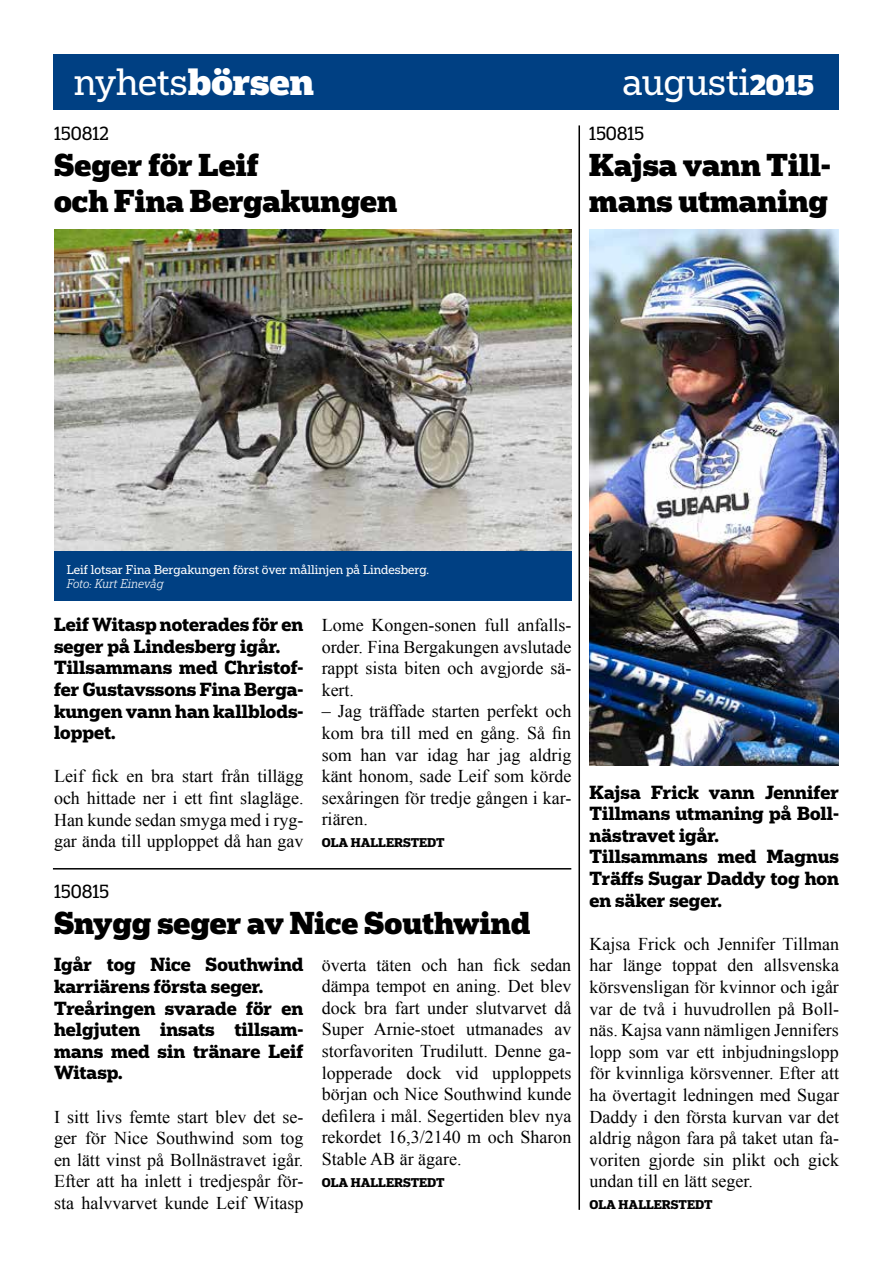
<style>
.page{position:relative;width:893px;height:1263px;background:#fff}
.page>*{position:absolute;margin:0;border:0;box-sizing:border-box;transform-origin:0 0}
.t1{font:36px "Popular";letter-spacing:-.01em;color:#fff}
.t2{font:900 30px/36px "Popular";letter-spacing:-.005em;color:#000}
.t3{font:18px/21.6px "Times New Roman";color:#000;text-align:justify}
.t4{font:700 18px/21.6px "Popular";color:#000}
.t5{font:18px "Popular";color:#000}
.t6{font:12px "Popular";color:#fff}
.t7{font:700 12px "Popular";color:#000}
.t8{font:italic 300 12px "Popular";letter-spacing:-.005em;color:#fff}
.s1{font-weight:900}
.s2{font-weight:900;font-size:27px}
</style>
<div class="page">
<img style="left:54px;top:230px;width:517px;height:321px">
<div style="left:54px;top:551px;width:517px;height:50px;background:#004083"></div>
<div style="left:54px;top:54px;width:785px;height:56px;background:#004083"></div>
<hr style="left:53px;top:868px;width:518px;height:1px;background:#000">
<hr style="left:578px;top:125px;width:2px;height:1085px;background:#000">
<img style="left:589px;top:230px;width:250px;height:536px">
<h1 class="t1" style="left:74px;top:59px;width:241px">nyhets<span class="s1">börsen</span></h1>
<h1 class="t1" style="left:623px;top:59px;width:193px">augusti<span class="s2">2015</span></h1>
<p class="t5" style="left:54px;top:121px;width:56px">150812</p>
<h2 class="t2" style="left:54px;top:145px;width:345px">Seger för Leif<br>och Fina Bergakungen</h2>
<p class="t5" style="left:589px;top:122px;width:56px">150815</p>
<h2 class="t2" style="left:589px;top:146px;width:243px">Kajsa vann Till&shy;mans utmaning</h2>
<p class="t6" style="left:67px;top:561px;width:364px">Leif lotsar Fina Bergakungen först över mållinjen på Lindesberg.</p>
<p class="t8" style="left:67px;top:576px;width:98px">Foto: Kurt Einevåg</p>
<p class="t4" style="left:54px;top:613px;width:251px">Leif Witasp noterades för en seger på Lindesberg igår.<br>Tillsammans med Christof&shy;fer Gustavssons Fina Berga&shy;kungen vann han kallblods&shy;loppet.</p>
<p class="t3" style="left:54px;top:765px;width:251px">Leif fick en bra start från tillägg och hittade ner i ett fint slagläge.<br>Han kunde sedan smyga med i ryg&shy;gar ända till upploppet då han gav</p>
<p class="t3" style="left:322px;top:614px;width:251px">Lome Kongen-sonen full anfalls&shy;order. Fina Bergakungen avslutade rappt sista biten och avgjorde sä&shy;kert.</p>
<p class="t3" style="left:322px;top:700px;width:251px">– Jag träffade starten perfekt och kom bra till med en gång. Så fin som han var idag har jag aldrig känt honom, sade Leif som körde sexåringen för tredje gången i kar&shy;riären.</p>
<p class="t7" style="left:322px;top:834px;width:125px">OLA HALLERSTEDT</p>
<p class="t5" style="left:54px;top:880px;width:56px">150815</p>
<h2 class="t2" style="left:54px;top:904px;width:478px">Snygg seger av Nice Southwind</h2>
<p class="t4" style="left:54px;top:953px;width:251px">Igår tog Nice Southwind karriärens första seger.<br>Treåringen svarade för en helgjuten insats tillsam&shy;mans med sin tränare Leif<br>Witasp.</p>
<p class="t3" style="left:54px;top:1105px;width:251px">I sitt livs femte start blev det se&shy;ger för Nice Southwind som tog en lätt vinst på Bollnästravet igår.<br>Efter att ha inlett i tredjespår för&shy;sta halvvarvet kunde Leif Witasp</p>
<p class="t3" style="left:322px;top:953px;width:251px">överta täten och han fick sedan dämpa tempot en aning. Det blev dock bra fart under slutvarvet då Super Arnie-stoet utmanades av storfavoriten Trudilutt. Denne ga&shy;lopperade dock vid upploppets början och Nice Southwind kunde defilera i mål. Segertiden blev nya rekordet 16,3/2140 m och Sharon Stable AB är ägare.</p>
<p class="t7" style="left:322px;top:1174px;width:125px">OLA HALLERSTEDT</p>
<p class="t4" style="left:589px;top:780px;width:251px">Kajsa Frick vann Jennifer<br>Tillmans utmaning på Boll&shy;nästravet igår.<br>Tillsammans med Magnus<br>Träffs Sugar Daddy tog hon en säker seger.</p>
<p class="t3" style="left:589px;top:933px;width:251px">Kajsa Frick och Jennifer Tillman har länge toppat den allsvenska körsvensligan för kvinnor och igår var de två i huvudrollen på Boll&shy;näs. Kajsa vann nämligen Jennifers lopp som var ett inbjudningslopp för kvinnliga körsvenner. Efter att ha övertagit ledningen med Sugar Daddy i den första kurvan var det aldrig någon fara på taket utan fa&shy;voriten gjorde sin plikt och gick undan till en lätt seger.</p>
<p class="t7" style="left:589px;top:1196px;width:125px">OLA HALLERSTEDT</p>
</div>
